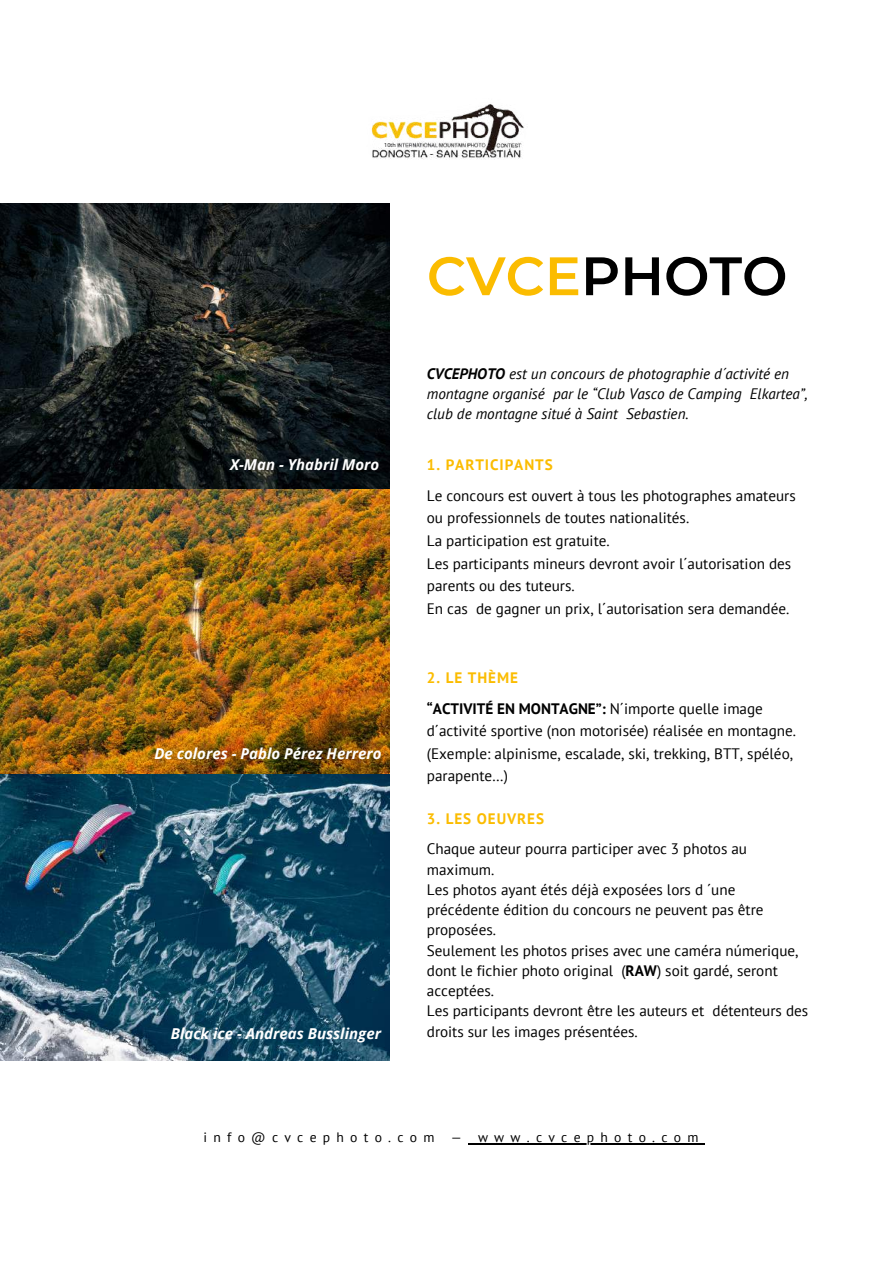
<style>
.page{position:relative;width:893px;height:1264px;background:#fff}
.page>*{position:absolute;margin:0;border:0;box-sizing:border-box;transform-origin:0 0}
.t1{font:600 54px "Montserrat";color:#000}
.t2{font:15.15px/20.2px "PT Sans";color:#000}
.t3{font:italic 15.15px/20.2px "PT Sans";color:#000}
.t4{font:700 15.15px/30.9px "PT Sans";color:#000}
.t5{font:700 15.15px "PT Sans";letter-spacing:.06em;color:#fbbc00}
.t6{font:italic 700 15px "Open Sans";color:#fff}
.t7{font:13.65px "PT Sans";letter-spacing:.46em;color:#000}
.t8{font:5.55px "Open Sans";color:#000}
.s1{color:#fbbc00}
.s2{font-weight:700}
.s3{font-weight:400}
</style>
<div class="page">
<hr style="left:468px;top:1143px;width:236px;height:1px;background:#000">
<img style="left:371px;top:104px;width:153px;height:55px">
<div style="left:385px;top:142px;width:10px;height:6px;background:#fff"></div>
<img style="left:0;top:203px;width:389px;height:857px">
<p class="t8" style="left:384px;top:141px;width:13px">10th</p>
<p class="t6" style="left:230px;top:454px;width:151px">X-Man - Yhabril Moro</p>
<p class="t6" style="left:154px;top:743px;width:228px">De colores - Pablo Pérez Herrero</p>
<p class="t6" style="left:171px;top:1023px;width:212px">Black ice - Andreas Busslinger</p>
<h1 class="t1" style="left:427px;top:243px;width:362px"><span class="s1">CVCE</span>PHOTO</h1>
<p class="t3" style="left:427px;top:363px;width:382px"><span class="s2">CVCEPHOTO</span> est un concours de photographie d´activité en montagne organisé par le “Club Vasco de Camping Elkartea”, club de montagne situé à Saint Sebastien.</p>
<p class="t5" style="left:427px;top:454px;width:127px">1. PARTICIPANTS</p>
<p class="t2" style="left:427px;top:484px;width:370px;line-height:22.5px">Le concours est ouvert à tous les photographes amateurs ou professionnels de toutes nationalités.<br>La participation est gratuite.<br>Les participants mineurs devront avoir l´autorisation des parents ou des tuteurs.<br>En cas de gagner un prix, l´autorisation sera demandée.</p>
<p class="t4" style="left:427px;top:662px;width:337px"><span class="s1">2. LE THÈME<br></span>“ACTIVITÉ EN MONTAGNE”: <span class="s3">N´importe quelle image</span></p>
<p class="t2" style="left:427px;top:719px;width:371px;line-height:22.5px">d´activité sportive (non motorisée) réalisée en montagne. (Exemple: alpinisme, escalade, ski, trekking, BTT, spéléo, parapente…)</p>
<p class="t5" style="left:427px;top:808px;width:119px">3. LES OEUVRES</p>
<p class="t2" style="left:427px;top:838px;width:383px">Chaque auteur pourra participer avec 3 photos au maximum.<br>Les photos ayant étés déjà exposées lors d ´une précédente édition du concours ne peuvent pas être proposées.<br>Seulement les photos prises avec une caméra númerique, dont le fichier photo original (<span class="s2">RAW</span>) soit gardé, seront acceptées.<br>Les participants devront être les auteurs et détenteurs des droits sur les images présentées.</p>
<p class="t7" style="left:203px;top:1128px;width:496px">info@cvcephoto.com — www.cvcephoto.com</p>
</div>
